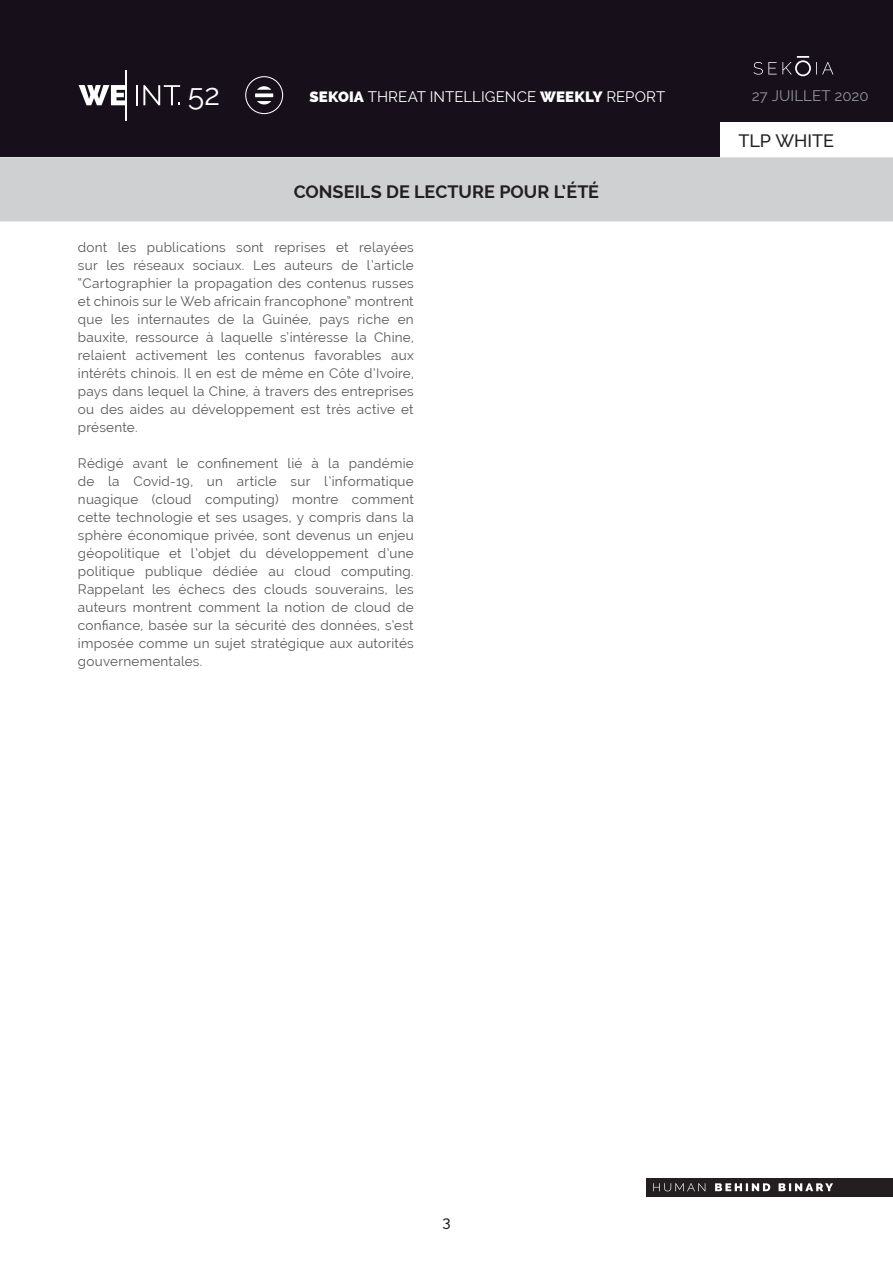
<style>
.page{position:relative;width:893px;height:1263px;background:#fff}
.page>*{position:absolute;margin:0;border:0;box-sizing:border-box;transform-origin:0 0}
.t1{font:30px "Raleway";color:#fff}
.t2{font:700 18px "Raleway";color:#231f20}
.t3{font:500 18px "Raleway";letter-spacing:-.01em;color:#231f20}
.t4{font:15px "Raleway";color:#fff}
.t5{font:15px "Raleway";color:#939598}
.t6{font:500 15px "Raleway";color:#231f20}
.t7{font:13.5px/18px "Raleway";letter-spacing:.02em;color:#57585a;text-align:justify}
.s1{font-weight:800}
</style>
<div class="page">
<div style="left:646px;top:1178px;width:247px;height:18px;background:#231f20"></div>
<svg style="left:653px;top:1183px;width:180px;height:8px"></svg>
<div style="left:0;top:0;width:893px;height:157px;background:#17101a"></div>
<div style="left:720px;top:122px;width:173px;height:37px;background:#fff"></div>
<div style="left:0;top:157px;width:893px;height:64px;background:#cfd0d2"></div>
<hr style="left:136px;top:85px;width:2px;height:20px;background:#fff">
<svg style="left:143px;top:85px;width:37px;height:20px"></svg>
<hr style="left:125px;top:70px;width:1px;height:50px;background:#fff">
<svg style="left:79px;top:85px;width:46px;height:20px"></svg>
<div style="left:245px;top:76px;width:38px;height:38px;border:1px solid #fff;border-radius:50%"></div>
<svg style="left:255px;top:86px;width:18px;height:18px"></svg>
<svg style="left:753px;top:56px;width:80px;height:20px"></svg>
<h1 class="t1" style="left:188px;top:77px;width:34px">52</h1>
<p class="t4" style="left:309px;top:88px;width:357px"><span class="s1">SEKOIA</span> THREAT INTELLIGENCE <span class="s1">WEEKLY</span> REPORT</p>
<p class="t5" style="left:752px;top:87px;width:118px">27 JUILLET 2020</p>
<p class="t2" style="left:294px;top:181px;width:307px">CONSEILS DE LECTURE POUR L’ÉTÉ</p>
<p class="t7" style="left:78px;top:238px;width:337px">dont les publications sont reprises et relayées sur les réseaux sociaux. Les auteurs de l’article “Cartographier la propagation des contenus russes et chinois sur le Web africain francophone” montrent que les internautes de la Guinée, pays riche en bauxite, ressource à laquelle s’intéresse la Chine, relaient activement les contenus favorables aux intérêts chinois. Il en est de même en Côte d’Ivoire, pays dans lequel la Chine, à travers des entreprises ou des aides au développement est très active et présente.</p>
<p class="t7" style="left:78px;top:454px;width:337px">Rédigé avant le confinement lié à la pandémie de la Covid-19, un article sur l’informatique nuagique (cloud computing) montre comment cette technologie et ses usages, y compris dans la sphère économique privée, sont devenus un enjeu géopolitique et l’objet du développement d’une politique publique dédiée au cloud computing.<br>Rappelant les échecs des clouds souverains, les auteurs montrent comment la notion de cloud de confiance, basée sur la sécurité des données, s’est imposée comme un sujet stratégique aux autorités gouvernementales.</p>
<h2 class="t3" style="left:738px;top:130px;width:97px">TLP WHITE</h2>
<p class="t6" style="left:442px;top:1213px;width:10px">3</p>
</div>
